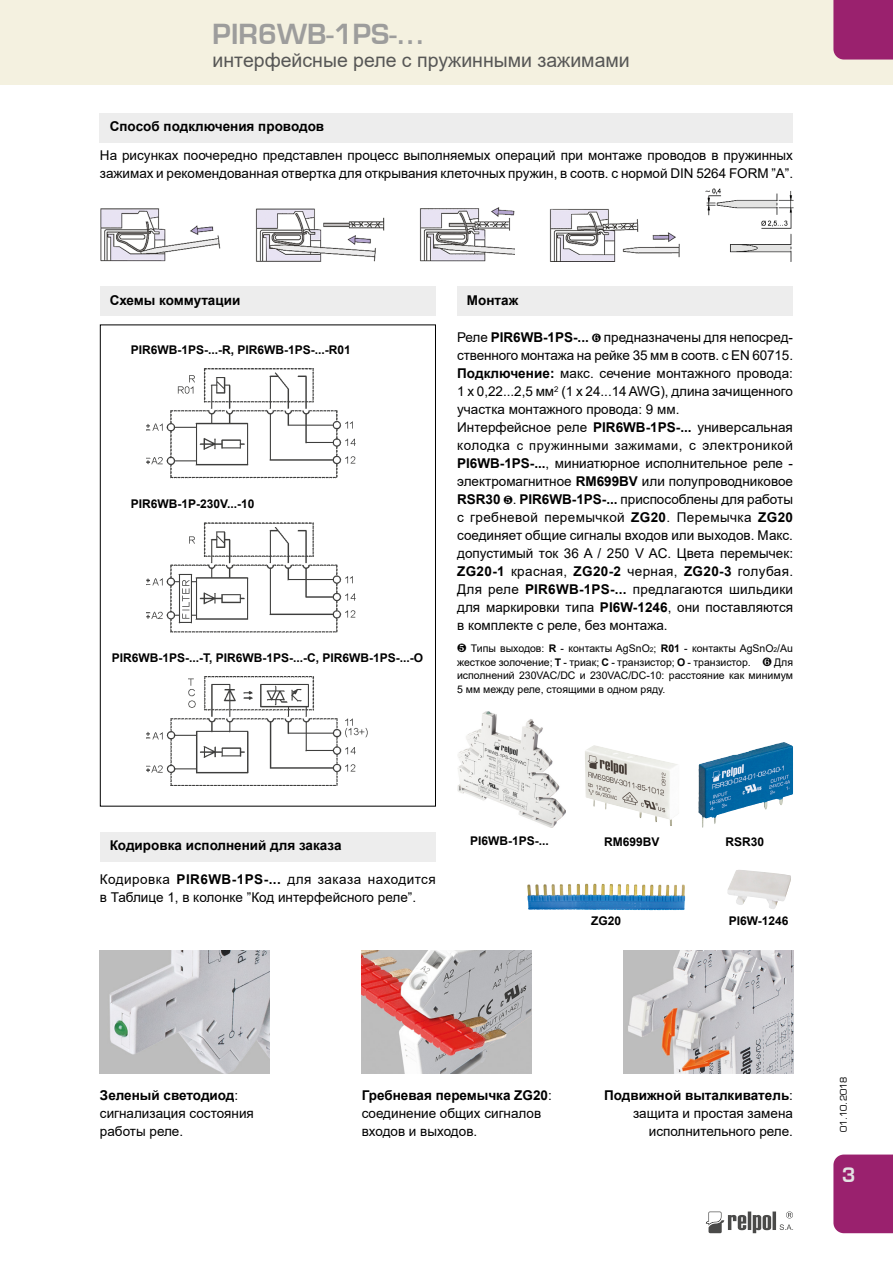
<style>
.page{position:relative;width:893px;height:1263px;background:#fff}
.page>*{position:absolute;margin:0;border:0;box-sizing:border-box;transform-origin:0 0}
.t1{font:700 27px "Euromode";color:#9d9d9c}
.t2{font:19.5px "Arial";color:#575756}
.t3{font:700 19.5px "Euromode";color:#e3e3e3}
.t4{font:13.5px/18px "Arial";color:#000}
.t5{font:700 13.5px "Arial";color:#000}
.t6{font:700 12px "Arial";color:#000}
.t7{font:10.5px/13.5px "Arial";color:#000;text-align:justify}
.t8{font:9px "Euromode";color:#000}
.s1{font-weight:700}
.s2{font-size:12.75px}
.s3{font-size:6.75px}
</style>
<div class="page">
<svg style="left:706px;top:1211px;width:87px;height:22px"></svg>
<div style="left:0;top:0;width:893px;height:85px;background:#f4f1e0"></div>
<div style="left:833px;top:1154px;width:60px;height:79px;background:#9a216e"></div>
<div style="left:833px;top:0;width:60px;height:60px;background:#9a216e"></div>
<img style="left:457px;top:712px;width:109px;height:116px">
<div style="left:457px;top:287px;width:336px;height:29px;background:#ededed"></div>
<img style="left:585px;top:745px;width:93px;height:81px">
<img style="left:527px;top:884px;width:58px;height:26px">
<img style="left:727px;top:870px;width:64px;height:39px">
<img style="left:698px;top:742px;width:85px;height:86px">
<img style="left:730px;top:233px;width:62px;height:29px">
<img style="left:100px;top:208px;width:121px;height:54px">
<img style="left:705px;top:188px;width:88px;height:41px">
<img style="left:255px;top:208px;width:130px;height:54px">
<img style="left:419px;top:207px;width:96px;height:55px">
<img style="left:549px;top:208px;width:131px;height:53px">
<img style="left:147px;top:368px;width:220px;height:417px">
<div style="left:100px;top:324px;width:336px;height:482px;border:1px solid #000"></div>
<div style="left:100px;top:287px;width:336px;height:29px;background:#ededed"></div>
<div style="left:100px;top:832px;width:336px;height:30px;background:#ededed"></div>
<img style="left:623px;top:950px;width:170px;height:124px">
<img style="left:100px;top:950px;width:169px;height:123px">
<img style="left:362px;top:950px;width:169px;height:124px">
<div style="left:100px;top:113px;width:693px;height:29px;background:#ededed"></div>
<h1 class="t1" style="left:213px;top:18px;width:214px">PIR6WB-1PS-...</h1>
<h2 class="t2" style="left:213px;top:46px;width:419px">интерфейсные реле с пружинными зажимами</h2>
<p class="t5" style="left:110px;top:117px;width:216px">Способ подключения проводов</p>
<p class="t4" style="left:100px;top:146px;width:695px">На рисунках поочередно представлен процесс выполняемых операций при монтаже проводов в пружинных зажимах и рекомендованная отвертка для открывания клеточных пружин, в соотв. с нормой DIN 5264 FORM ”A”.</p>
<p class="t5" style="left:110px;top:291px;width:132px">Схемы коммутации</p>
<p class="t6" style="left:131px;top:341px;width:222px">PIR6WB-1PS-...-R, PIR6WB-1PS-...-R01</p>
<p class="t6" style="left:131px;top:495px;width:125px">PIR6WB-1P-230V...-10</p>
<p class="t6" style="left:112px;top:649px;width:313px">PIR6WB-1PS-...-T, PIR6WB-1PS-...-C, PIR6WB-1PS-...-O</p>
<p class="t5" style="left:467px;top:291px;width:53px">Mонтаж</p>
<p class="t4" style="left:457px;top:328px;width:337px">Реле <span class="s1">PIR6WB-1PS-...</span> ❻ предназначены для непосред&shy;ственного монтажа на рейке 35 мм в соотв. с EN 60715.<br><span class="s1">Подключение:</span> макс. сечение монтажного провода:<br>1 x 0,22...2,5 мм<sup>2</sup> (1 x 24...14 AWG), длина зачищенного участка монтажного провода: 9 мм.<br>Интерфейсное реле <span class="s1">PIR6WB-1PS-...</span> универсальная колодка <span class="s2">с пружинными зажимами</span>, с электроникой <span class="s1">PI6WB-1PS-...</span>, миниатюрное исполнительное реле - электромагнитное <span class="s1">RM699BV</span> или полупроводниковое <span class="s1">RSR30</span> ❺. <span class="s1">PIR6WB-1PS-...</span> приспособлены для работы с гребневой перемычкой <span class="s1">ZG20</span>. Перемычка <span class="s1">ZG20 </span>соединяет общие сигналы входов или выходов. Макс. допустимый ток 36 A / 250 V AC. Цвета перемычек:<br><span class="s1">ZG20-1</span> красная, <span class="s1">ZG20-2</span> черная, <span class="s1">ZG20-3</span> голубая.<br>Для реле <span class="s1">PIR6WB-1PS-...</span> предлагаются шильдики для маркировки типа <span class="s1">PI6W-1246</span>, они поставляются в комплекте с реле, без монтажа.</p>
<p class="t7" style="left:457px;top:642px;width:337px">❺ Типы выходов: <span class="s1">R</span> - контакты AgSnO<span class="s3">2</span>; <span class="s1">R01</span> - контакты AgSnO<span class="s3">2</span>/Au жесткое золочение; <span class="s1">T</span> - триак; <span class="s1">C</span> - транзистор; <span class="s1">O</span> - транзистор. ❻ Для исполнений 230VAC/DC и 230VAC/DC-10: расстояние как минимум 5 мм между реле, стоящими в одном ряду.</p>
<p class="t5" style="left:110px;top:836px;width:233px">Кодировка исполнений для заказа</p>
<p class="t4" style="left:100px;top:870px;width:337px">Кодировка <span class="s1">PIR6WB-1PS-...</span> для заказа находится в Таблице 1, в колонке ”Код интерфейсного реле”.</p>
<p class="t6" style="left:470px;top:833px;width:80px">PI6WB-1PS-...</p>
<p class="t6" style="left:604px;top:833px;width:57px">RM699BV</p>
<p class="t6" style="left:725px;top:833px;width:40px">RSR30</p>
<p class="t6" style="left:591px;top:912px;width:32px">ZG20</p>
<p class="t6" style="left:729px;top:912px;width:61px">PI6W-1246</p>
<p class="t4" style="left:100px;top:1086px;width:155px"><span class="s1">Зеленый светодиод</span>: сигнализация состояния работы реле.</p>
<p class="t4" style="left:362px;top:1086px;width:192px"><span class="s1">Гребневая перемычка ZG20</span>: соединение общих сигналов входов и выходов.</p>
<p class="t4" style="left:604px;top:1086px;width:190px;text-align:right"><span class="s1">Подвижной выталкиватель</span>: защита и простая замена исполнительного реле.</p>
<p class="t8" style="left:838px;top:1132px;width:57px;rotate:-90deg">01.10.2018</p>
<h2 class="t3" style="left:842px;top:1163px;width:15px">3</h2>
</div>
